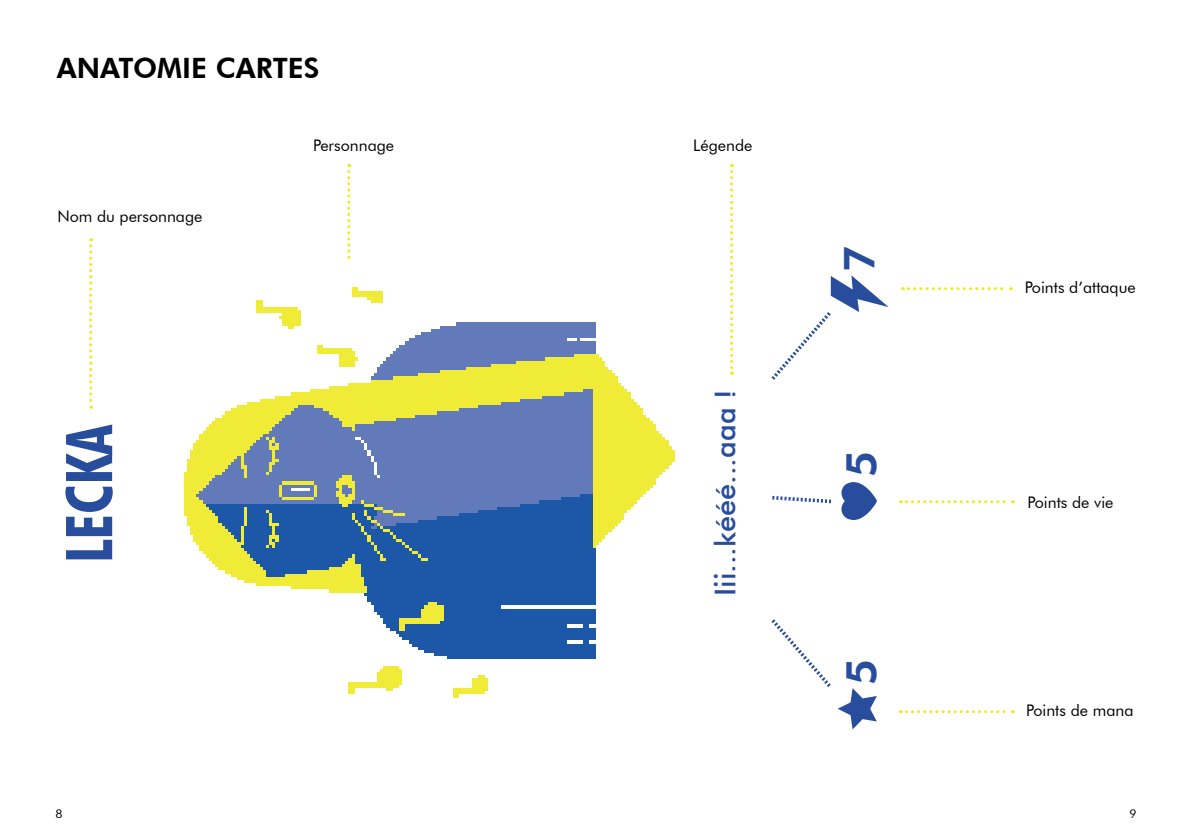
<style>
.page{position:relative;width:1191px;height:840px;background:#fff}
.page>*{position:absolute;margin:0;border:0;box-sizing:border-box;transform-origin:0 0}
.t1{font:700 condensed 64.8px "Futura BT";color:#294d9d}
.t2{font:800 43.2px "Futura BT";color:#294d9d}
.t3{font:500 28.8px "Futura BT";color:#294d9d}
.t4{font:800 28px "Futura BT";color:#000}
.t5{font:16px "Futura BT";color:#000}
.t6{font:12px "Futura BT";color:#000}
</style>
<div class="page">
<svg style="left:347px;top:164px;width:3px;height:98px"></svg>
<svg style="left:89px;top:238px;width:3px;height:170px"></svg>
<svg style="left:902px;top:287px;width:109px;height:3px"></svg>
<svg style="left:900px;top:500px;width:113px;height:3px"></svg>
<svg style="left:900px;top:710px;width:113px;height:2px"></svg>
<svg style="left:730px;top:164px;width:3px;height:210px"></svg>
<img style="left:184px;top:287px;width:490px;height:411px">
<svg style="left:771px;top:275px;width:117px;height:105px"></svg>
<svg style="left:841px;top:482px;width:36px;height:38px"></svg>
<svg style="left:772px;top:496px;width:60px;height:8px"></svg>
<svg style="left:771px;top:619px;width:106px;height:110px"></svg>
<h3 class="t4" style="left:57px;top:51px;width:264px">ANATOMIE CARTES</h3>
<p class="t5" style="left:57px;top:207px;width:146px">Nom du personnage</p>
<h1 class="t1" style="left:50px;top:562px;width:140px;rotate:-90deg">LECKA</h1>
<p class="t5" style="left:313px;top:135px;width:82px">Personnage</p>
<p class="t5" style="left:693px;top:135px;width:61px">Légende</p>
<h3 class="t3" style="left:708px;top:596px;width:208px;rotate:-90deg">Iii...kééé...aaa !</h3>
<h2 class="t2" style="left:833px;top:272px;width:28px;rotate:-90deg">7</h2>
<h2 class="t2" style="left:835px;top:477px;width:28px;rotate:-90deg">5</h2>
<h2 class="t2" style="left:835px;top:685px;width:28px;rotate:-90deg">5</h2>
<p class="t5" style="left:1024px;top:277px;width:113px">Points d’attaque</p>
<p class="t5" style="left:1027px;top:492px;width:87px">Points de vie</p>
<p class="t5" style="left:1026px;top:700px;width:109px">Points de mana</p>
<p class="t6" style="left:55px;top:805px;width:9px">8</p>
<p class="t6" style="left:1129px;top:806px;width:9px">9</p>
</div>
